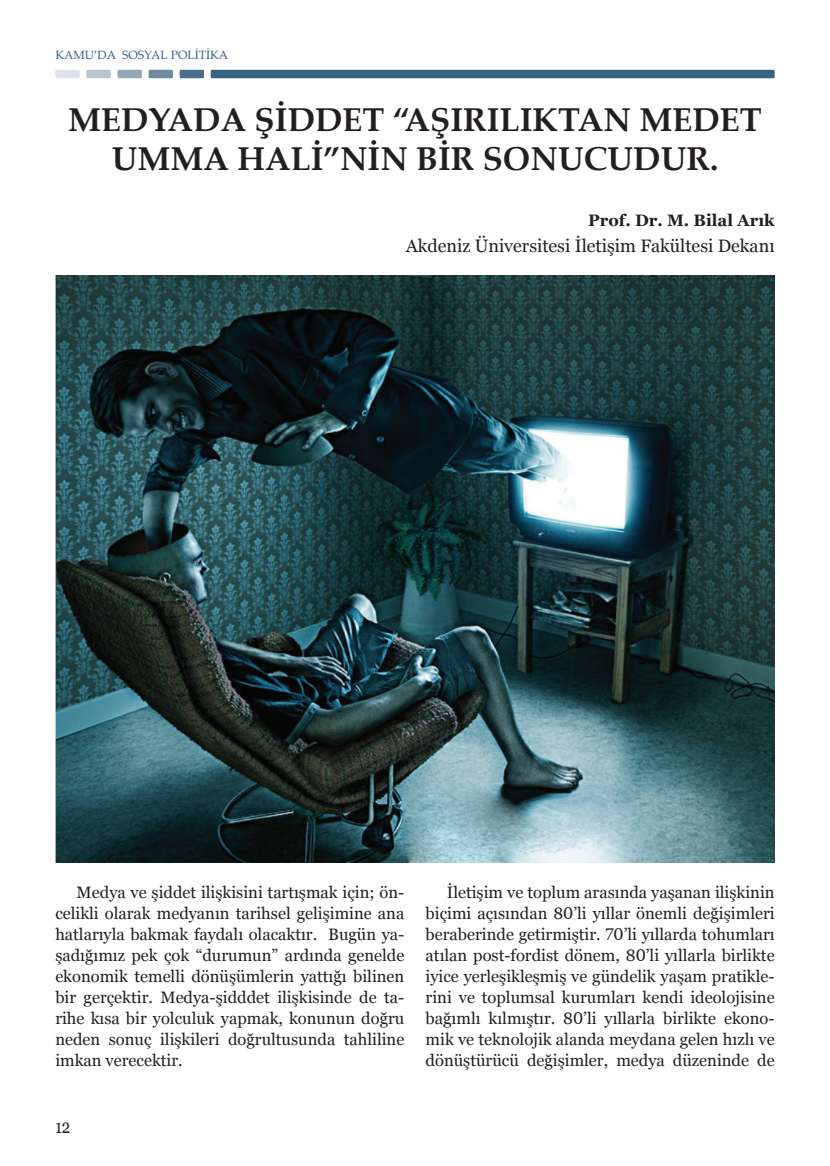
<style>
.page{position:relative;width:830px;height:1166px;background:#fff}
.page>*{position:absolute;margin:0;border:0;box-sizing:border-box;transform-origin:0 0}
.t1{font:700 33px/39.6px "Palatino Linotype";color:#231f20;text-align:center}
.t2{font:18px "Georgiad";color:#231f20}
.t3{font:16.5px/21px "Georgiad";color:#231f20;text-align:justify}
.t4{font:16.5px "Georgia Boldd";color:#231f20}
.t5{font:15px "Georgiad";color:#231f20}
.t6{font:12px "Palatino Linotype";color:#366381}
</style>
<div class="page">
<div style="left:210px;top:70px;width:564px;height:8px;background:#366381;border-radius:2px"></div>
<div style="left:55px;top:70px;width:25px;height:8px;background:#dce2e8;border-radius:2px"></div>
<div style="left:86px;top:70px;width:25px;height:8px;background:#b8c5d0;border-radius:2px"></div>
<div style="left:117px;top:70px;width:25px;height:8px;background:#94a7b8;border-radius:2px"></div>
<div style="left:148px;top:70px;width:25px;height:8px;background:#708aa1;border-radius:2px"></div>
<div style="left:179px;top:70px;width:25px;height:8px;background:#4d6d8a;border-radius:2px"></div>
<img style="left:55px;top:275px;width:719px;height:586px">
<p class="t6" style="left:55px;top:46px;width:174px">KAMU’DA SOSYAL POLİTİKA</p>
<h1 class="t1" style="left:68px;top:98px;width:695px">MEDYADA ŞİDDET “AŞIRILIKTAN MEDET<br>UMMA HALİ”NİN BİR SONUCUDUR.</h1>
<p class="t4" style="left:588px;top:210px;width:188px">Prof. Dr. M. Bilal Arık</p>
<p class="t2" style="left:405px;top:235px;width:370px">Akdeniz Üniversitesi İletişim Fakültesi Dekanı</p>
<p class="t3" style="left:55px;top:881px;width:350px;text-indent:21px">Medya ve şiddet ilişkisini tartışmak için; ön&shy;celikli olarak medyanın tarihsel gelişimine ana hatlarıyla bakmak faydalı olacaktır. Bugün ya&shy;şadığımız pek çok “durumun” ardında genelde ekonomik temelli dönüşümlerin yattığı bilinen bir gerçektir. Medya-şidddet ilişkisinde de ta&shy;rihe kısa bir yolculuk yapmak, konunun doğru neden sonuç ilişkileri doğrultusunda tahliline imkan verecektir.</p>
<p class="t3" style="left:425px;top:881px;width:350px;text-indent:21px">İletişim ve toplum arasında yaşanan ilişkinin biçimi açısından 80’li yıllar önemli değişimleri beraberinde getirmiştir. 70’li yıllarda tohumları atılan post-fordist dönem, 80’li yıllarla birlikte iyice yerleşikleşmiş ve gündelik yaşam pratikle&shy;rini ve toplumsal kurumları kendi ideolojisine bağımlı kılmıştır. 80’li yıllarla birlikte ekono&shy;mik ve teknolojik alanda meydana gelen hızlı ve dönüştürücü değişimler, medya düzeninde de</p>
<p class="t5" style="left:55px;top:1119px;width:16px">12</p>
</div>
